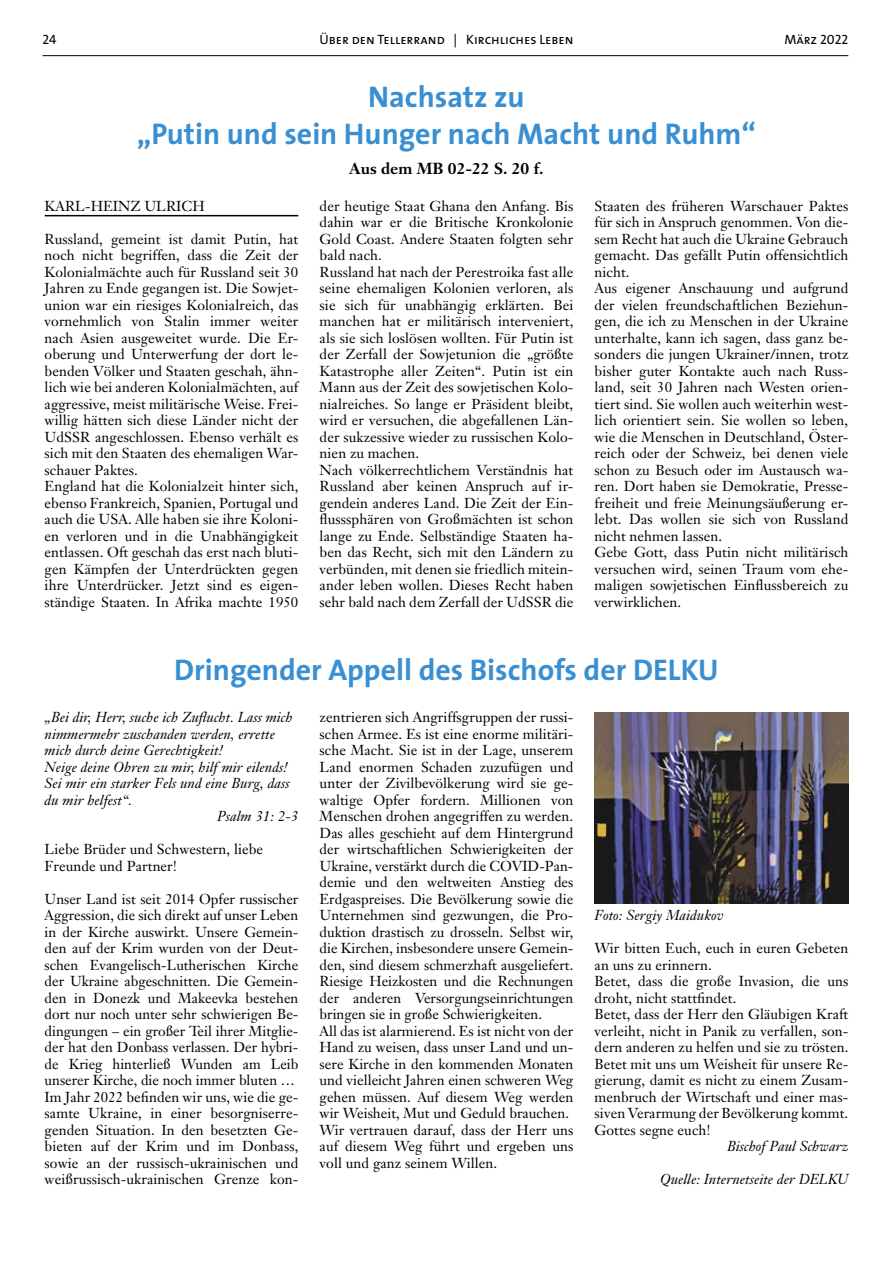
<style>
.page{position:relative;width:893px;height:1263px;background:#fff}
.page>*{position:absolute;margin:0;border:0;box-sizing:border-box;transform-origin:0 0}
.t1{font:700 30px/37.2px "The Sans";color:#398fd1;text-align:center}
.t2{font:700 15.75px "Janson Text";color:#000}
.t3{font:14.25px/16.5px "Janson Text";letter-spacing:.005em;color:#000}
.t4{font:italic 14.25px "Janson Text";letter-spacing:.005em;color:#000}
.t5{font:13.5px "The Sans Caps";color:#000}
</style>
<div class="page">
<hr style="left:43px;top:55px;width:805px;height:1px;background:#000">
<img style="left:595px;top:712px;width:253px;height:192px">
<hr style="left:45px;top:215px;width:253px;height:1px;background:#000">
<p class="t5" style="left:319px;top:28px;width:256px">Über den Tellerrand | Kirchliches Leben</p>
<p class="t5" style="left:43px;top:28px;width:16px">24</p>
<p class="t5" style="left:784px;top:28px;width:65px">März 2022</p>
<h1 class="t1" style="left:137px;top:77px;width:621px">Nachsatz zu<br>„Putin und sein Hunger nach Macht und Ruhm“</h1>
<p class="t2" style="left:350px;top:158px;width:195px">Aus dem MB 02-22 S. 20 f.</p>
<p class="t3" style="left:320px;top:197px;width:255px">der heutige Staat Ghana den Anfang. Bis dahin war er die Britische Kronkolonie Gold Coast. Andere Staaten folgten sehr bald nach.<br>Russland hat nach der Perestroika fast alle seine ehemaligen Kolonien verloren, als sie sich für unabhängig erklärten. Bei manchen hat er militärisch interveniert, als sie sich loslösen wollten. Für Putin ist der Zerfall der Sowjetunion die „größte Katastrophe aller Zeiten“. Putin ist ein Mann aus der Zeit des sowjetischen Kolo&shy;nialreiches. So lange er Präsident bleibt, wird er versuchen, die abgefallenen Län&shy;der sukzessive wieder zu russischen Kolo&shy;nien zu machen.<br>Nach völkerrechtlichem Verständnis hat Russland aber keinen Anspruch auf ir&shy;gendein anderes Land. Die Zeit der Ein&shy;flusssphären von Großmächten ist schon lange zu Ende. Selbständige Staaten ha&shy;ben das Recht, sich mit den Ländern zu verbünden, mit denen sie friedlich mitein&shy;ander leben wollen. Dieses Recht haben sehr bald nach dem Zerfall der UdSSR die</p>
<p class="t3" style="left:595px;top:197px;width:255px">Staaten des früheren Warschauer Paktes für sich in Anspruch genommen. Von die&shy;sem Recht hat auch die Ukraine Gebrauch gemacht. Das gefällt Putin offensichtlich nicht.<br>Aus eigener Anschauung und aufgrund der vielen freundschaftlichen Beziehun&shy;gen, die ich zu Menschen in der Ukraine unterhalte, kann ich sagen, dass ganz be&shy;sonders die jungen Ukrainer/innen, trotz bisher guter Kontakte auch nach Russ&shy;land, seit 30 Jahren nach Westen orien&shy;tiert sind. Sie wollen auch weiterhin west&shy;lich orientiert sein. Sie wollen so leben, wie die Menschen in Deutschland, Öster&shy;reich oder der Schweiz, bei denen viele schon zu Besuch oder im Austausch wa&shy;ren. Dort haben sie Demokratie, Presse&shy;freiheit und freie Meinungsäußerung er&shy;lebt. Das wollen sie sich von Russland nicht nehmen lassen.<br>Gebe Gott, dass Putin nicht militärisch versuchen wird, seinen Traum vom ehe&shy;maligen sowjetischen Einflussbereich zu verwirklichen.</p>
<p class="t3" style="left:45px;top:197px;width:162px">KARL-HEINZ ULRICH</p>
<p class="t3" style="left:45px;top:230px;width:255px">Russland, gemeint ist damit Putin, hat noch nicht begriffen, dass die Zeit der Kolonialmächte auch für Russland seit 30<br>Jahren zu Ende gegangen ist. Die Sowjet&shy;union war ein riesiges Kolonialreich, das vornehmlich von Stalin immer weiter nach Asien ausgeweitet wurde. Die Er&shy;oberung und Unterwerfung der dort le&shy;benden Völker und Staaten geschah, ähn&shy;lich wie bei anderen Kolonialmächten, auf aggressive, meist militärische Weise. Frei&shy;willig hätten sich diese Länder nicht der UdSSR angeschlossen. Ebenso verhält es sich mit den Staaten des ehemaligen War&shy;schauer Paktes.<br>England hat die Kolonialzeit hinter sich, ebenso Frankreich, Spanien, Portugal und auch die USA. Alle haben sie ihre Koloni&shy;en verloren und in die Unabhängigkeit entlassen. Oft geschah das erst nach bluti&shy;gen Kämpfen der Unterdrückten gegen ihre Unterdrücker. Jetzt sind es eigen&shy;ständige Staaten. In Afrika machte 1950</p>
<h1 class="t1" style="left:174px;top:651px;width:546px">Dringender Appell des Bischofs der DELKU</h1>
<p class="t4" style="left:45px;top:708px;width:249px">„Bei dir, Herr, suche ich Zuflucht. Lass mich</p>
<p class="t4" style="left:45px;top:725px;width:232px">nimmermehr zuschanden werden, errette</p>
<p class="t4" style="left:45px;top:741px;width:180px">mich durch deine Gerechtigkeit!</p>
<p class="t4" style="left:45px;top:758px;width:244px">Neige deine Ohren zu mir, hilf mir eilends!</p>
<p class="t4" style="left:45px;top:774px;width:247px">Sei mir ein starker Fels und eine Burg, dass</p>
<p class="t4" style="left:45px;top:791px;width:89px">du mir helfest“.</p>
<p class="t4" style="left:217px;top:808px;width:83px">Psalm 31: 2-3</p>
<p class="t3" style="left:45px;top:841px;width:220px">Liebe Brüder und Schwestern, liebe<br>Freunde und Partner!</p>
<p class="t3" style="left:45px;top:890px;width:255px">Unser Land ist seit 2014 Opfer russischer Aggression, die sich direkt auf unser Leben in der Kirche auswirkt. Unsere Gemein&shy;den auf der Krim wurden von der Deut&shy;schen Evangelisch-Lutherischen Kirche der Ukraine abgeschnitten. Die Gemein&shy;den in Donezk und Makeevka bestehen dort nur noch unter sehr schwierigen Be&shy;dingungen – ein großer Teil ihrer Mitglie&shy;der hat den Donbass verlassen. Der hybri&shy;de Krieg hinterließ Wunden am Leib unserer Kirche, die noch immer bluten … Im Jahr 2022 befinden wir uns, wie die ge&shy;samte Ukraine, in einer besorgniserre&shy;genden Situation. In den besetzten Ge&shy;bieten auf der Krim und im Donbass, sowie an der russisch-ukrainischen und weißrussisch-ukrainischen Grenze kon-</p>
<p class="t3" style="left:320px;top:709px;width:255px">zentrieren sich Angriffsgruppen der russi&shy;schen Armee. Es ist eine enorme militäri&shy;sche Macht. Sie ist in der Lage, unserem Land enormen Schaden zuzufügen und unter der Zivilbevölkerung wird sie ge&shy;waltige Opfer fordern. Millionen von Menschen drohen angegriffen zu werden.<br>Das alles geschieht auf dem Hintergrund der wirtschaftlichen Schwierigkeiten der Ukraine, verstärkt durch die COVID-Pan&shy;demie und den weltweiten Anstieg des Erdgaspreises. Die Bevölkerung sowie die Unternehmen sind gezwungen, die Pro&shy;duktion drastisch zu drosseln. Selbst wir, die Kirchen, insbesondere unsere Gemein&shy;den, sind diesem schmerzhaft ausgeliefert.<br>Riesige Heizkosten und die Rechnungen der anderen Versorgungseinrichtungen bringen sie in große Schwierigkeiten.<br>All das ist alarmierend. Es ist nicht von der Hand zu weisen, dass unser Land und un&shy;sere Kirche in den kommenden Monaten und vielleicht Jahren einen schweren Weg gehen müssen. Auf diesem Weg werden wir Weisheit, Mut und Geduld brauchen.<br>Wir vertrauen darauf, dass der Herr uns auf diesem Weg führt und ergeben uns voll und ganz seinem Willen.</p>
<p class="t4" style="left:595px;top:906px;width:131px">Foto: Sergiy Maidukov</p>
<p class="t3" style="left:595px;top:940px;width:255px">Wir bitten Euch, euch in euren Gebeten an uns zu erinnern.<br>Betet, dass die große Invasion, die uns droht, nicht stattfindet.<br>Betet, dass der Herr den Gläubigen Kraft verleiht, nicht in Panik zu verfallen, son&shy;dern anderen zu helfen und sie zu trösten.<br>Betet mit uns um Weisheit für unsere Re&shy;gierung, damit es nicht zu einem Zusam&shy;menbruch der Wirtschaft und einer mas&shy;siven Verarmung der Bevölkerung kommt.<br>Gottes segne euch!</p>
<p class="t4" style="left:727px;top:1137px;width:123px">Bischof Paul Schwarz</p>
<p class="t4" style="left:660px;top:1170px;width:190px">Quelle: Internetseite der DELKU</p>
</div>
